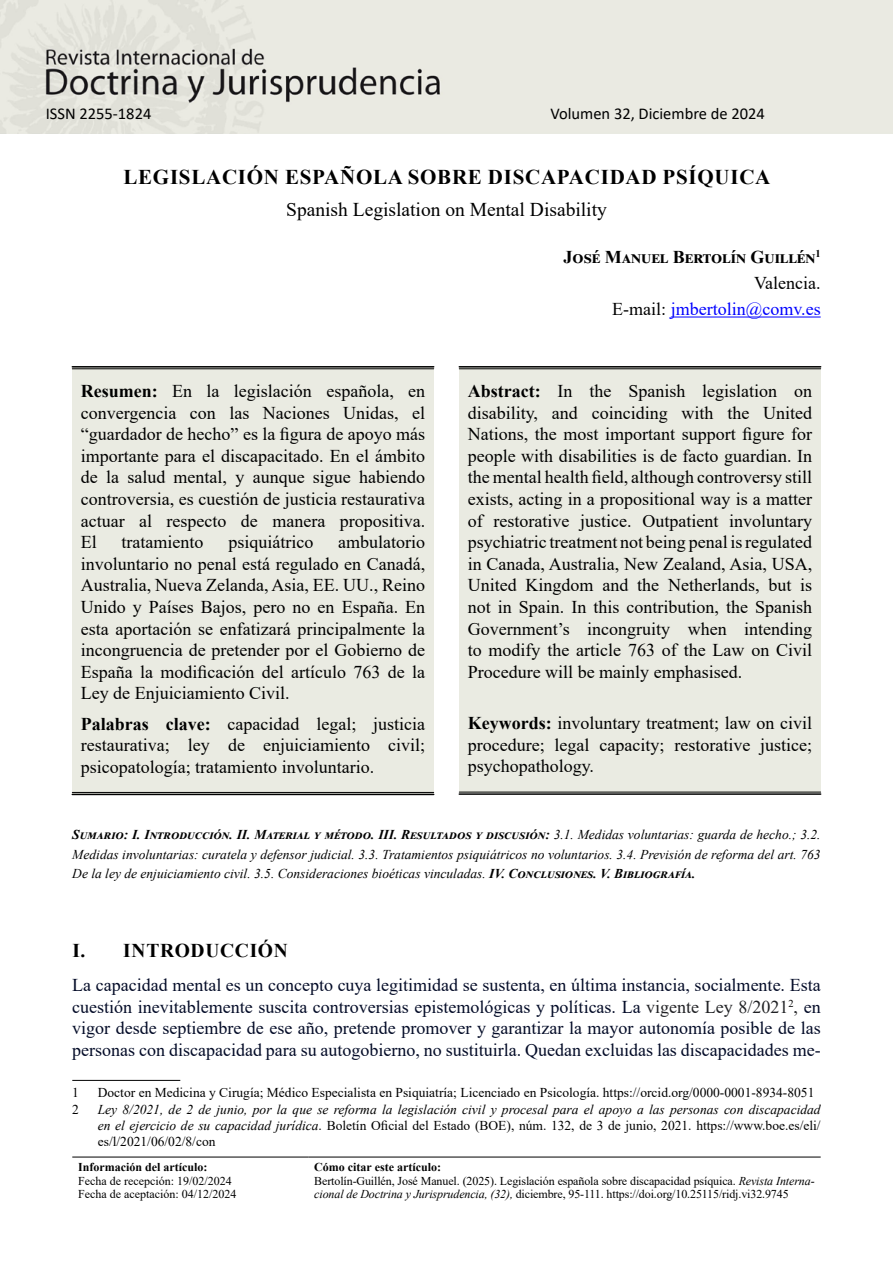
<style>
.page{position:relative;width:893px;height:1263px;background:#fff}
.page>*{position:absolute;margin:0;border:0;box-sizing:border-box;transform-origin:0 0}
.TITULO_ARTICULO{font:700 21px "Times New Roman";letter-spacing:.035em;color:#000}
.TITULO_ARTICULO_ingles{font:19.5px "Times New Roman";color:#000}
.t1{font:700 19.5px "Times New Roman";letter-spacing:.035em;color:#000}
.REUMEN{font:18px/21.6px "Times New Roman";color:#000;text-align:justify}
.ABSTRACT{font:18px/21.6px "Times New Roman";color:#000;text-align:justify}
.PARRAFO_1{font:18px/21.6px "Times New Roman";color:#040c28;text-align:justify}
.AUTOR{font:700 18px "Times New Roman";letter-spacing:.01em;color:#000}
.E-MAIL{font:18px "Times New Roman";color:#00f}
.AFILIACION{font:18px "Times New Roman";color:#000}
.t2{font:16.5px "Calibri";color:#000}
.SUMARIO_NEGRITA{font:italic 13.5px/19.5px "Times New Roman";color:#000;text-align:justify}
.PIE{font:italic 13.5px/16.2px "Times New Roman";color:#000;text-align:justify}
.PIE-2{font:13.5px "Times New Roman";color:#000}
.datos{font:12px/13.5px "Times New Roman";letter-spacing:-.01em;color:#000}
.datos-2{font:700 12px "Times New Roman";color:#000}
.s1{color:#000}
.s2{font-weight:700}
.s3{color:#202124}
.s4{font-style:normal}
.s5{font-style:italic}
</style>
<div class="page">
<img style="left:0;top:0;width:893px;height:133px">
<hr style="left:671px;top:317px;width:150px;height:1px;background:#00f">
<hr style="left:72px;top:1080px;width:108px;height:1px;background:#000">
<div style="left:72px;top:368px;width:362px;height:426px;background:#eaebe2"></div>
<hr style="left:72px;top:794px;width:362px;height:1px;background:#000">
<hr style="left:72px;top:792px;width:362px;height:1px;background:#000">
<hr style="left:72px;top:366px;width:362px;height:2px;background:#000">
<hr style="left:72px;top:368px;width:362px;height:1px;background:#000">
<div style="left:459px;top:368px;width:362px;height:425px;background:#eaebe2"></div>
<hr style="left:459px;top:793px;width:362px;height:2px;background:#000">
<hr style="left:459px;top:792px;width:362px;height:1px;background:#000">
<hr style="left:459px;top:366px;width:362px;height:2px;background:#000">
<hr style="left:459px;top:368px;width:362px;height:1px;background:#000">
<hr style="left:72px;top:1157px;width:236px;height:1px;background:#000">
<hr style="left:308px;top:1157px;width:513px;height:1px;background:#000">
<p class="t2" style="left:46px;top:102px;width:107px">ISSN 2255-1824</p>
<p class="t2" style="left:550px;top:102px;width:216px">Volumen 32, Diciembre de 2024</p>
<p class="TITULO_ARTICULO" style="left:123px;top:162px;width:648px">LEGISLACIÓN ESPAÑOLA SOBRE DISCAPACIDAD PSÍQUICA</p>
<p class="TITULO_ARTICULO_ingles" style="left:286px;top:196px;width:322px">Spanish Legislation on Mental Disability</p>
<p class="AUTOR" style="left:564px;top:244px;width:259px">José Manuel Bertolín Guillén<sup>1</sup></p>
<h3 class="AFILIACION" style="left:754px;top:270px;width:68px">Valencia.</h3>
<p class="E-MAIL" style="left:612px;top:296px;width:210px"><span class="s1">E-mail:</span> jmbertolin@comv.es</p>
<p class="REUMEN" style="left:81px;top:380px;width:346px"><span class="s2">Resumen:</span> En la legislación española, en convergencia con las Naciones Unidas, el “guardador de hecho” es la figura de apoyo más importante para el discapacitado. En el ámbito de la salud mental, y aunque sigue habiendo controversia, es cuestión de justicia restaurativa actuar al respecto de manera propositiva.<br>El</p>
<p class="REUMEN" style="left:81px;top:531px;width:346px;text-indent:257px">ambulatorio involuntario no penal está regulado en Canadá, Australia, Nueva Zelanda, Asia, EE. UU., Reino Unido y Países Bajos, pero no en España. En esta aportación se enfatizará principalmente la incongruencia de pretender por el Gobierno de España la modificación del artículo 763 de la Ley de Enjuiciamiento Civil.</p>
<p class="REUMEN" style="left:81px;top:712px;width:346px"><span class="s2">Palabras clave:</span> capacidad legal; justicia restaurativa; ley de enjuiciamiento civil; psicopatología; tratamiento involuntario.</p>
<p class="REUMEN" style="left:122px;top:531px;width:83px">tratamiento</p>
<p class="REUMEN" style="left:228px;top:531px;width:86px">psiquiátrico</p>
<p class="ABSTRACT" style="left:468px;top:380px;width:346px"><span class="s2">Abstract:</span> In the Spanish legislation on disability, and coinciding with the United Nations, the most important support figure for people with disabilities is de facto guardian. In the mental health field, although controversy still exists, acting in a propositional way is a matter of restorative justice. Outpatient involuntary psychiatric treatment not being penal is regulated in Canada, Australia, New Zealand, Asia, USA, United Kingdom and the Netherlands, but is not in Spain. In this contribution, the Spanish Government’s incongruity when intending to modify the article 763 of the Law on Civil Procedure will be mainly emphasised.</p>
<p class="ABSTRACT" style="left:468px;top:712px;width:346px"><span class="s2">Keywords:</span> involuntary treatment; law on civil procedure; legal capacity; restorative justice; psychopathology.</p>
<p class="SUMARIO_NEGRITA" style="left:72px;top:824px;width:750px"><span class="s2">Sumario: I. Introducción. II. Material y método. III. Resultados y discusión:</span> 3.1. Medidas voluntarias: guarda de hecho.; 3.2.<br>Medidas involuntarias: curatela y defensor judicial. 3.3. Tratamientos psiquiátricos no voluntarios. 3.4. Previsión de reforma del art. 763<br>De la ley de enjuiciamiento civil. 3.5. Consideraciones bioéticas vinculadas. <span class="s2">IV. Conclusiones. V. Bibliografía.</span></p>
<p class="t1" style="left:73px;top:936px;width:217px">I. INTRODUCCIÓN</p>
<p class="PARRAFO_1" style="left:72px;top:974px;width:750px">La capacidad mental es un concepto cuya legitimidad se sustenta, en última instancia, socialmente. Esta cuestión inevitablemente suscita controversias epistemológicas y políticas. La <span class="s3">vigente Ley 8/2021</span><sup>2</sup><span class="s3">,</span> en vigor desde septiembre de ese año, pretende promover y garantizar la mayor autonomía posible de las personas con discapacidad para su autogobierno, no sustituirla. Quedan excluidas las discapacidades me-</p>
<p class="PIE-2" style="left:72px;top:1082px;width:8px">1</p>
<p class="PIE-2" style="left:98px;top:1082px;width:718px">Doctor en Medicina y Cirugía; Médico Especialista en Psiquiatría; Licenciado en Psicología. https://orcid.org/0000-0001-8934-8051</p>
<p class="PIE-2" style="left:72px;top:1099px;width:8px">2</p>
<p class="PIE" style="left:98px;top:1101px;width:724px">Ley 8/2021, de 2 de junio, por la que se reforma la legislación civil y procesal para el apoyo a las personas con discapacidad en el ejercicio de su capacidad jurídica<span class="s4">. Boletín Oficial del Estado (BOE), núm. 132, de 3 de junio, 2021. https://www.boe.es/eli/ es/l/2021/06/02/8/con</span></p>
<p class="datos-2" style="left:78px;top:1158px;width:131px">Información del artículo:</p>
<p class="datos" style="left:78px;top:1173px;width:155px">Fecha de recepción: 19/02/2024</p>
<p class="datos" style="left:78px;top:1187px;width:160px">Fecha de aceptación: 04/12/2024</p>
<p class="datos-2" style="left:314px;top:1158px;width:128px">Cómo citar este artículo:</p>
<p class="datos" style="left:314px;top:1173px;width:502px">Bertolín-Guillén, José Manuel. (2025). Legislación española sobre discapacidad psíquica. <span class="s5">Revista Interna&shy;cional de Doctrina y Jurisprudencia, (32),</span> diciembre, 95-111. https://doi.org/10.25115/ridj.vi32.9745</p>
</div>
